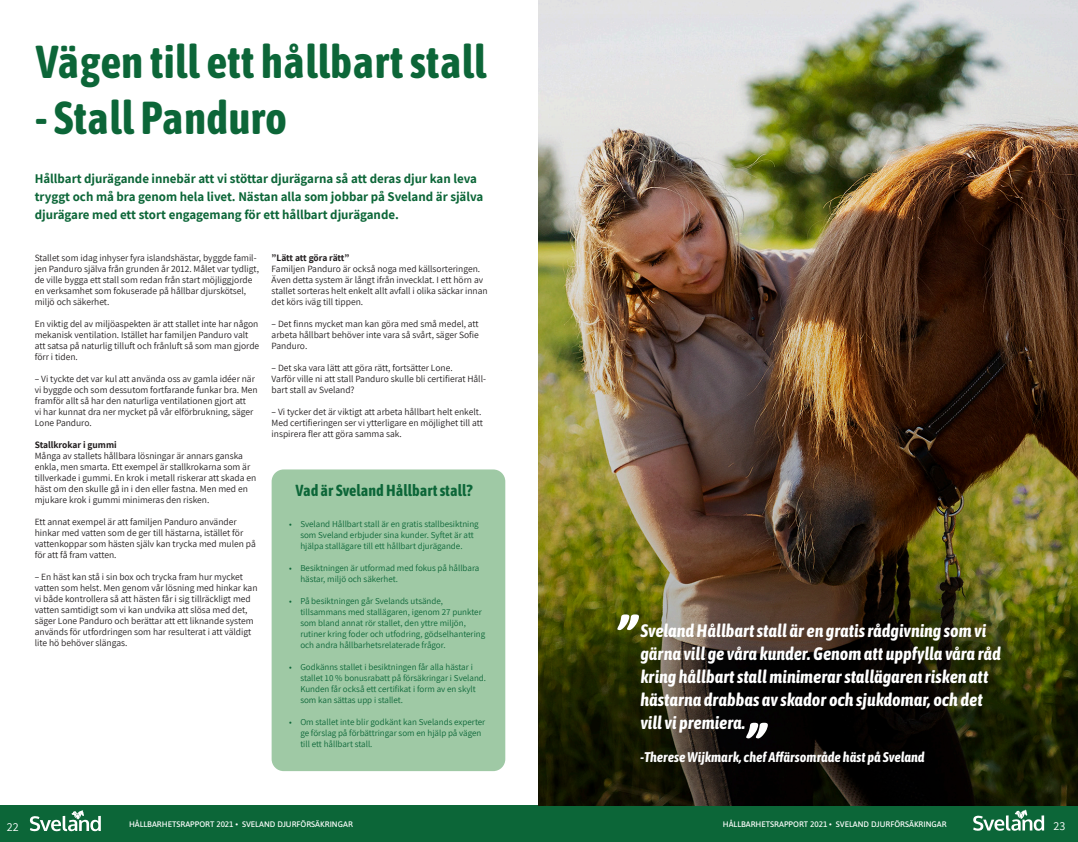
<style>
.page{position:relative;width:1078px;height:842px;background:#fff}
.page>*{position:absolute;margin:0;border:0;box-sizing:border-box;transform-origin:0 0}
.Brödtext_1{font:italic 700 56px "Asap Condensed";color:#fff;scale:1.04 1}
.t1{font:700 46px "Asap Condensed";color:#0c6638}
.Brödtext_1-2{font:italic 700 18px/23px "Asap Condensed";color:#fff}
.Brödtext_1-3{font:700 16px "Asap Condensed";color:#0c6638}
.Brödtext_1-4{font:italic 700 14px "Asap Condensed";color:#fff}
.Brödtext_1-5{font:700 13px/18px "Assistant";color:#0c6638}
.t2{font:12px "Assistant";color:#fff}
.Brödtext_1-6{font:9.5px/11px "Assistant";color:#231f20}
.Brödtext_1-7{font:700 9.5px "Assistant";letter-spacing:-.01em;color:#231f20}
.t3{font:9px/11px "Assistant";color:#0c6638}
.t4{font:500 8px "Asap";color:#fff}
</style>
<div class="page">
<div style="left:0;top:805px;width:1077px;height:37px;background:#0c6638"></div>
<svg style="left:973px;top:809px;width:70px;height:22px"></svg>
<svg style="left:30px;top:810px;width:71px;height:21px"></svg>
<img style="left:539px;top:0;width:538px;height:805px">
<div style="left:271px;top:469px;width:234px;height:302px;background:#9fc9a5;border-radius:12px"></div>
<p class="t1" style="left:35px;top:30px;width:452px">Vägen till ett hållbart stall</p>
<p class="t1" style="left:35px;top:85px;width:253px">- Stall Panduro</p>
<p class="Brödtext_1-5" style="left:35px;top:169px;width:450px">Hållbart djurägande innebär att vi stöttar djurägarna så att deras djur kan leva tryggt och må bra genom hela livet. Nästan alla som jobbar på Sveland är själva djurägare med ett stort engagemang för ett hållbart djurägande.</p>
<p class="Brödtext_1-6" style="left:35px;top:251px;width:226px">Stallet som idag inhyser fyra islandshästar, byggde famil&shy;jen Panduro själva från grunden år 2012. Målet var tydligt, de ville bygga ett stall som redan från start möjliggjorde en verksamhet som fokuserade på hållbar djurskötsel, miljö och säkerhet.</p>
<p class="Brödtext_1-6" style="left:35px;top:317px;width:226px">En viktig del av miljöaspekten är att stallet inte har någon mekanisk ventilation. Istället har familjen Panduro valt att satsa på naturlig tilluft och frånluft så som man gjorde förr i tiden.</p>
<p class="Brödtext_1-6" style="left:35px;top:372px;width:224px">– Vi tyckte det var kul att använda oss av gamla idéer när vi byggde och som dessutom fortfarande funkar bra. Men framför allt så har den naturliga ventilationen gjort att<br>vi har kunnat dra ner mycket på vår elförbrukning, säger Lone Panduro.</p>
<p class="Brödtext_1-7" style="left:35px;top:438px;width:83px">Stallkrokar i gummi</p>
<p class="Brödtext_1-6" style="left:35px;top:449px;width:223px">Många av stallets hållbara lösningar är annars ganska enkla, men smarta. Ett exempel är stallkrokarna som är tillverkade i gummi. En krok i metall riskerar att skada en häst om den skulle gå in i den eller fastna. Men med en mjukare krok i gummi minimeras den risken.</p>
<p class="Brödtext_1-6" style="left:35px;top:515px;width:222px">Ett annat exempel är att familjen Panduro använder hinkar med vatten som de ger till hästarna, istället för vattenkoppar som hästen själv kan trycka med mulen på för att få fram vatten.</p>
<p class="Brödtext_1-6" style="left:35px;top:570px;width:224px">– En häst kan stå i sin box och trycka fram hur mycket vatten som helst. Men genom vår lösning med hinkar kan vi både kontrollera så att hästen får i sig tillräckligt med vatten samtidigt som vi kan undvika att slösa med det, säger Lone Panduro och berättar att ett liknande system används för utfordringen som har resulterat i att väldigt lite hö behöver slängas.</p>
<p class="Brödtext_1-7" style="left:271px;top:251px;width:79px">”Lätt att göra rätt”</p>
<p class="Brödtext_1-6" style="left:271px;top:262px;width:217px">Familjen Panduro är också noga med källsorteringen.<br>Även detta system är långt ifrån invecklat. I ett hörn av stallet sorteras helt enkelt allt avfall i olika säckar innan det körs iväg till tippen.</p>
<p class="Brödtext_1-6" style="left:271px;top:317px;width:209px;text-align:justify">– Det finns mycket man kan göra med små medel, att arbeta hållbart behöver inte vara så svårt, säger Sofie Panduro.</p>
<p class="Brödtext_1-6" style="left:271px;top:361px;width:182px">– Det ska vara lätt att göra rätt, fortsätter Lone.</p>
<p class="Brödtext_1-6" style="left:271px;top:372px;width:216px">Varför ville ni att stall Panduro skulle bli certifierat Håll&shy;bart stall av Sveland?</p>
<p class="Brödtext_1-6" style="left:271px;top:405px;width:213px">– Vi tycker det är viktigt att arbeta hållbart helt enkelt.<br>Med certifieringen ser vi ytterligare en möjlighet till att inspirera fler att göra samma sak.</p>
<p class="Brödtext_1-3" style="left:295px;top:479px;width:179px">Vad är Sveland Hållbart stall?</p>
<p class="t3" style="left:300px;top:518px;width:180px;text-indent:-11px">• Sveland Hållbart stall är en gratis stallbesiktning som Sveland erbjuder sina kunder. Syftet är att hjälpa stallägare till ett hållbart djurägande.</p>
<p class="t3" style="left:300px;top:562px;width:180px;text-indent:-11px">• Besiktningen är utformad med fokus på hållbara hästar, miljö och säkerhet.</p>
<p class="t3" style="left:300px;top:595px;width:186px;text-indent:-11px">• På besiktningen går Svelands utsände, tillsammans med stallägaren, igenom 27 punkter som bland annat rör stallet, den yttre miljön, rutiner kring foder och utfodring, gödselhantering och andra hållbarhetsrelaterade frågor.</p>
<p class="t3" style="left:300px;top:661px;width:187px;text-indent:-11px">• Godkänns stallet i besiktningen får alla hästar i stallet 10 % bonusrabatt på försäkringar i Sveland.<br>Kunden får också ett certifikat i form av en skylt som kan sättas upp i stallet.</p>
<p class="t3" style="left:300px;top:716px;width:186px;text-indent:-11px">• Om stallet inte blir godkänt kan Svelands experter ge förslag på förbättringar som en hjälp på vägen till ett hållbart stall.</p>
<p class="Brödtext_1" style="left:615px;top:598px;width:21px">”</p>
<p class="Brödtext_1-2" style="left:640px;top:618px;width:362px">Sveland Hållbart stall är en gratis rådgivning som vi gärna vill ge våra kunder. Genom att uppfylla våra råd kring hållbart stall minimerar stallägaren risken att hästarna drabbas av skador och sjukdomar, och det vill vi premiera.</p>
<p class="Brödtext_1-4" style="left:640px;top:747px;width:286px">-Therese Wijkmark, chef Affärsområde häst på Sveland</p>
<p class="Brödtext_1" style="left:744px;top:706px;width:21px">”</p>
<p class="t4" style="left:129px;top:819px;width:225px">HÅLLBARHETSRAPPORT 2021 • SVELAND DJURFÖRSÄKRINGAR</p>
<p class="t4" style="left:722px;top:819px;width:225px">HÅLLBARHETSRAPPORT 2021 • SVELAND DJURFÖRSÄKRINGAR</p>
<p class="t2" style="left:7px;top:818px;width:13px">22</p>
<p class="t2" style="left:1053px;top:818px;width:13px">23</p>
</div>
